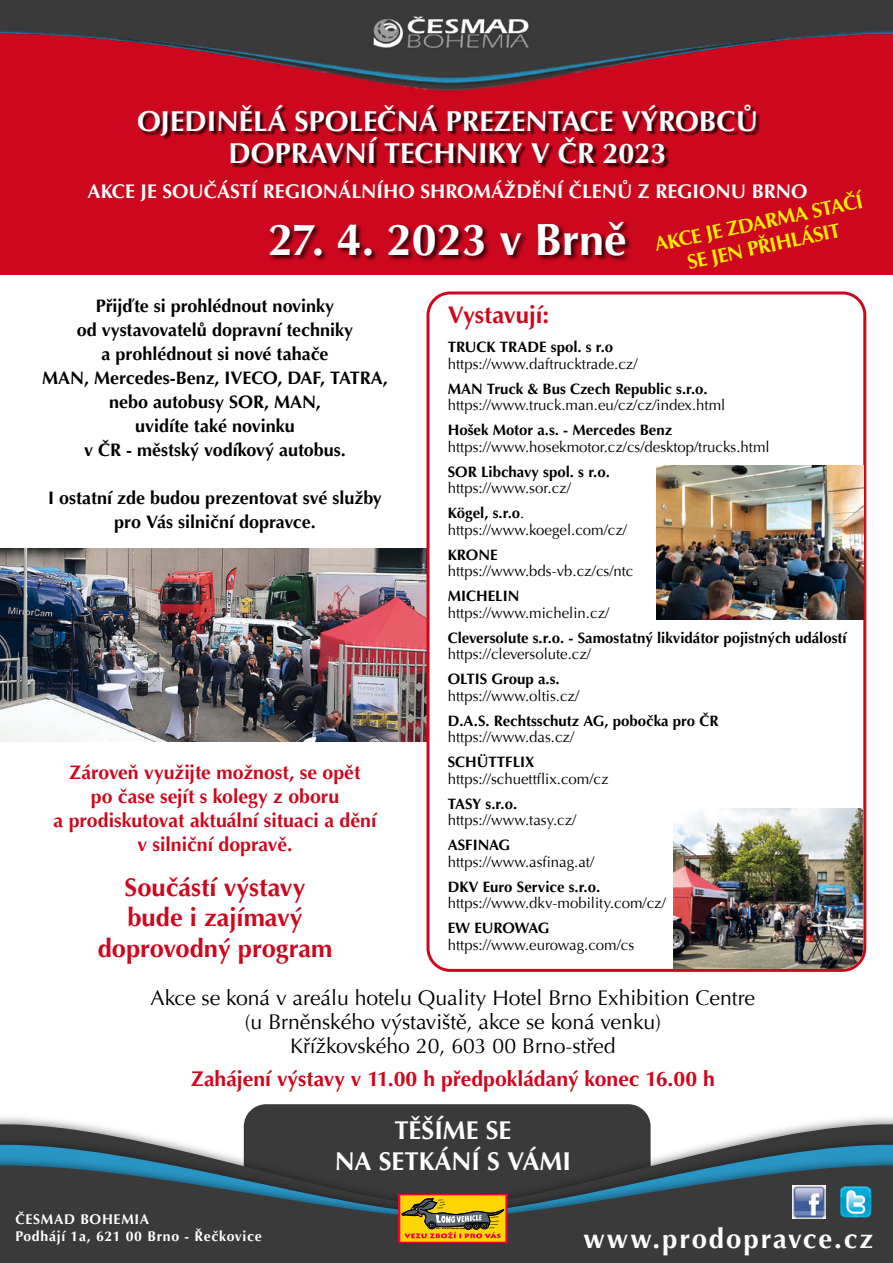
<style>
.page{position:relative;width:893px;height:1263px;background:#fff}
.page>*{position:absolute;margin:0;border:0;box-sizing:border-box;transform-origin:0 0}
.t1{font:700 45px "Optima CE";color:#fff}
.t2{font:700 28.65px/32.2px "Optima CE";color:#fff;text-align:center}
.t3{font:700 27.6px "Optima CE";letter-spacing:.07em;color:#fff}
.t4{font:700 25.65px/30.9px "Optima CE";color:#fff;text-align:center}
.t5{font:700 25.5px/30.6px "Optima CE";color:#cd071e;text-align:center}
.t6{font:700 24px "Optima CE";color:#cd071e}
.t7{font:21.15px/24px "Optima CE";color:#000;text-align:center}
.t8{font:700 21.15px "Optima CE";color:#cd071e}
.t9{font:700 20.25px/24.3px "Optima CE";color:#ffed00;text-align:center}
.t10{font:700 19.65px "Optima CE";color:#fff}
.t11{font:700 19.5px/24px "Optima CE";color:#cd071e;text-align:center}
.t12{font:700 18px/24px "Optima CE";color:#000;text-align:center}
.t13{font:15px/25px "Optima CE";color:#000}
.t14{font:700 15px "Optima CE";color:#000}
.t15{font:700 14.1px/17px "Optima CE";letter-spacing:.05em;color:#fff}
.s1{font-weight:700}
</style>
<div class="page">
<img style="left:0;top:549px;width:426px;height:192px">
<div style="left:0;top:0;width:893px;height:275px;background:#cd071e"></div>
<img style="left:254px;top:1104px;width:387px;height:4px">
<div style="left:248px;top:1108px;width:398px;height:5px;background:#3a3a3b"></div>
<img style="left:0;top:1113px;width:893px;height:13px">
<svg style="left:0;top:1126px;width:893px;height:14px;fill:#3a3a3b"></svg>
<img style="left:0;top:1140px;width:893px;height:14px">
<svg style="left:0;top:1154px;width:893px;height:109px;background:#384348"></svg>
<div style="left:269px;top:221px;width:364px;height:42px;background:#000;opacity:.75"></div>
<div style="left:139px;top:106px;width:621px;height:62px;background:#000;opacity:.75"></div>
<img style="left:0;top:0;width:893px;height:92px">
<img style="left:792px;top:1185px;width:33px;height:33px">
<img style="left:838px;top:1185px;width:35px;height:35px">
<div style="left:426px;top:291px;width:440px;height:681px;border:3px solid #cd071e;border-radius:22px"></div>
<div style="left:399px;top:1194px;width:108px;height:49px;border:1px solid #e90445"></div>
<svg style="left:400px;top:1195px;width:105px;height:46px;background:#c6a01d"></svg>
<img style="left:673px;top:808px;width:190px;height:161px">
<img style="left:656px;top:465px;width:207px;height:155px">
<h2 class="t2" style="left:137px;top:106px;width:622px">OJEDINĚLÁ SPOLEČNÁ PREZENTACE VÝROBCŮ<br>DOPRAVNÍ TECHNIKY V ČR 2023</h2>
<h3 class="t10" style="left:88px;top:179px;width:721px">AKCE JE SOUČÁSTÍ REGIONÁLNÍHO SHROMÁŽDĚNÍ ČLENŮ Z REGIONU BRNO</h3>
<h3 class="t9" style="left:652px;top:233px;width:214px;rotate:-12deg">AKCE JE ZDARMA STAČÍ<br>SE JEN PŘIHLÁSIT</h3>
<h1 class="t1" style="left:268px;top:212px;width:360px">27. 4. 2023 v Brně</h1>
<p class="t12" style="left:42px;top:294px;width:347px">Přijďte si prohlédnout novinky<br>od vystavovatelů dopravní techniky<br>a prohlédnout si nové tahače<br>MAN, Mercedes-Benz, IVECO, DAF, TATRA, nebo autobusy SOR, MAN,<br>uvidíte také novinku<br>v ČR - městský vodíkový autobus.</p>
<p class="t12" style="left:48px;top:486px;width:335px">I ostatní zde budou prezentovat své služby pro Vás silniční dopravce.</p>
<h3 class="t11" style="left:54px;top:760px;width:324px">Zároveň využijte možnost, se opět<br>po čase sejít s kolegy z oboru<br>a prodiskutovat aktuální situaci a dění v silniční dopravě.</h3>
<h3 class="t5" style="left:98px;top:872px;width:236px">Součástí výstavy bude i zajímavý doprovodný program</h3>
<h3 class="t6" style="left:448px;top:300px;width:103px">Vystavují:</h3>
<p class="t14" style="left:448px;top:338px;width:167px">TRUCK TRADE spol. s r.o</p>
<p class="t13" style="left:448px;top:351px;width:191px">https://www.daftrucktrade.cz/</p>
<p class="t14" style="left:448px;top:379px;width:261px">MAN Truck &amp; Bus Czech Republic s.r.o.</p>
<p class="t13" style="left:448px;top:393px;width:279px">https://www.truck.man.eu/cz/cz/index.html</p>
<p class="t14" style="left:448px;top:421px;width:226px">Hošek Motor a.s. - Mercedes Benz</p>
<p class="t13" style="left:448px;top:434px;width:323px">https://www.hosekmotor.cz/cs/desktop/trucks.html</p>
<p class="t14" style="left:448px;top:462px;width:164px">SOR Libchavy spol. s r.o.</p>
<p class="t13" style="left:448px;top:476px;width:125px">https://www.sor.cz/<br><span class="s1">Kögel, s.r.o</span>.</p>
<p class="t13" style="left:448px;top:517px;width:181px">https://www.koegel.com/cz/</p>
<p class="t14" style="left:448px;top:545px;width:51px">KRONE</p>
<p class="t13" style="left:448px;top:559px;width:187px">https://www.bds-vb.cz/cs/ntc</p>
<p class="t14" style="left:448px;top:587px;width:73px">MICHELIN</p>
<p class="t13" style="left:448px;top:600px;width:163px">https://www.michelin.cz/</p>
<p class="t14" style="left:448px;top:628px;width:400px">Cleversolute s.r.o. - Samostatný likvidátor pojistných událostí</p>
<p class="t13" style="left:448px;top:642px;width:145px">https://cleversolute.cz/</p>
<p class="t14" style="left:448px;top:670px;width:114px">OLTIS Group a.s.</p>
<p class="t13" style="left:448px;top:683px;width:133px">https://www.oltis.cz/</p>
<p class="t14" style="left:448px;top:711px;width:272px">D.A.S. Rechtsschutz AG, pobočka pro ČR</p>
<p class="t13" style="left:448px;top:725px;width:128px">https://www.das.cz/</p>
<p class="t14" style="left:448px;top:753px;width:88px">SCHÜTTFLIX</p>
<p class="t13" style="left:448px;top:766px;width:162px">https://schuettflix.com/cz</p>
<p class="t14" style="left:448px;top:794px;width:71px">TASY s.r.o.</p>
<p class="t13" style="left:448px;top:808px;width:130px">https://www.tasy.cz/</p>
<p class="t14" style="left:448px;top:836px;width:64px">ASFINAG</p>
<p class="t13" style="left:448px;top:849px;width:148px">https://www.asfinag.at/</p>
<p class="t14" style="left:448px;top:877px;width:154px">DKV Euro Service s.r.o.</p>
<p class="t13" style="left:448px;top:891px;width:220px">https://www.dkv-mobility.com/cz/</p>
<p class="t14" style="left:448px;top:919px;width:103px">EW EUROWAG</p>
<p class="t13" style="left:448px;top:932px;width:188px">https://www.eurowag.com/cs</p>
<h3 class="t7" style="left:151px;top:987px;width:606px">Akce se koná v areálu hotelu Quality Hotel Brno Exhibition Centre (u Brněnského výstaviště, akce se koná venku)<br>Křížkovského 20, 603 00 Brno-střed</h3>
<h3 class="t8" style="left:191px;top:1065px;width:525px">Zahájení výstavy v 11.00 h předpokládaný konec 16.00 h</h3>
<p class="t15" style="left:15px;top:1211px;width:248px">ČESMAD BOHEMIA<br>Podhájí 1a, 621 00 Brno - Řečkovice</p>
<h3 class="t4" style="left:335px;top:1115px;width:237px">TĚŠÍME SE<br>NA SETKÁNÍ S VÁMI</h3>
<h3 class="t3" style="left:584px;top:1221px;width:291px">www.prodopravce.cz</h3>
</div>
